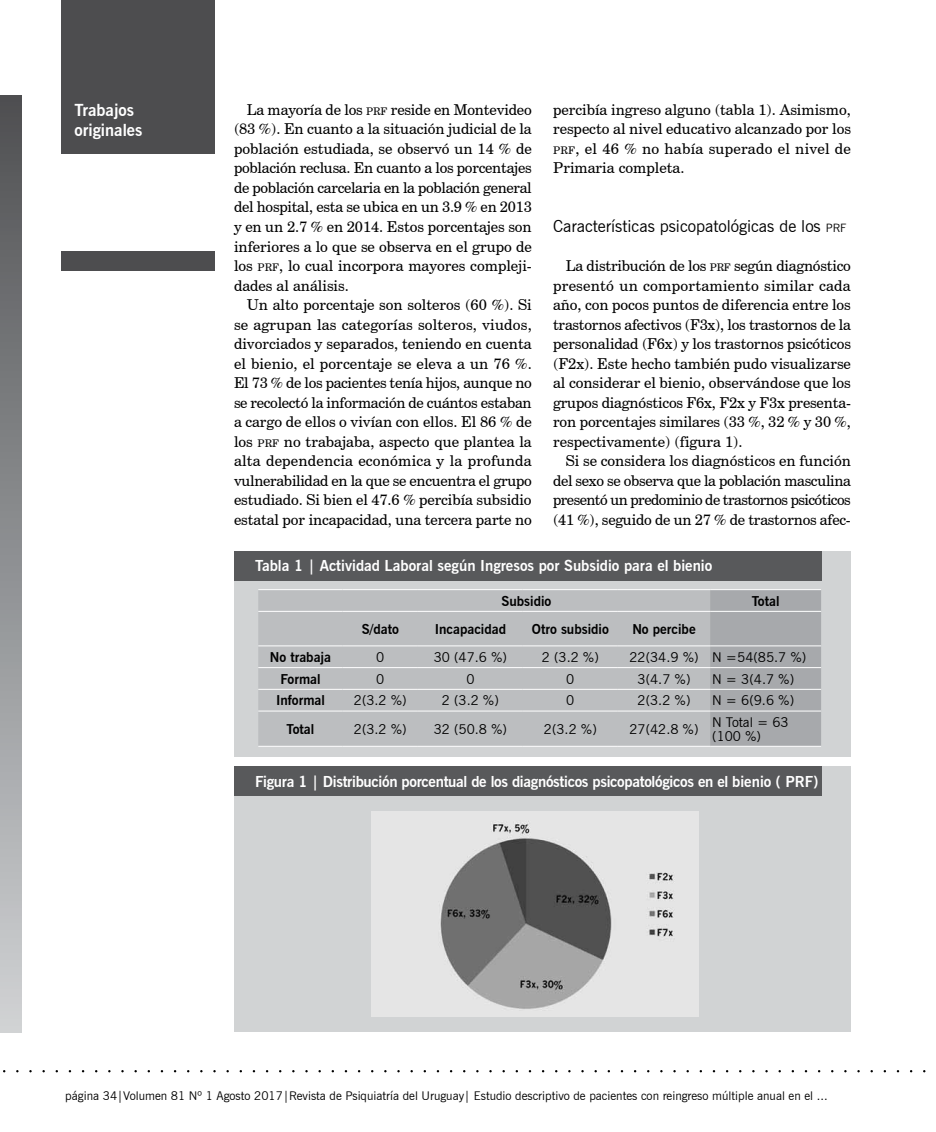
<style>
.page{position:relative;width:936px;height:1132px;background:#fff}
.page>*{position:absolute;margin:0;border:0;box-sizing:border-box;transform-origin:0 0}
.t1{font:16.5px "News Gothic BT";color:#000}
.t2{font:700 16.5px/19.8px "News Gothic BT";color:#fff}
.t3{font:15px/19.5px "Century Schoolbook BT";letter-spacing:-.005em;color:#000;text-align:justify}
.t4{font:700 15px "News Gothic BT";letter-spacing:-.02em;color:#fff}
.t5{font:700 15px "News Gothic BT";color:#fff}
.t6{font:13.5px/13.5px "News Gothic BT";color:#000}
.t7{font:700 13.5px "News Gothic BT";color:#000}
.t8{font:12px "News Gothic BT";color:#000}
.s1{font-size:10.5px}
.s2{font-size:11.55px}
</style>
<div class="page">
<div style="left:62px;top:0;width:153px;height:154px;background:#4d4d4f"></div>
<div style="left:62px;top:251px;width:153px;height:20px;background:#4d4d4f"></div>
<div style="left:0;top:95px;width:21px;height:936px;background:linear-gradient(to bottom,#4f5053,#cfd2d4)"></div>
<div style="left:234px;top:550px;width:616px;height:206px;background:#d1d3d4"></div>
<div style="left:234px;top:766px;width:616px;height:265px;background:#d1d3d4"></div>
<div style="left:234px;top:550px;width:587px;height:30px;background:#58595b"></div>
<div style="left:234px;top:766px;width:587px;height:30px;background:#58595b"></div>
<div style="left:258px;top:590px;width:452px;height:155px;background:#bcbec0"></div>
<div style="left:710px;top:590px;width:111px;height:155px;background:#a7a9ac"></div>
<hr style="left:258px;top:589px;width:85px;height:1px;background:#fff">
<hr style="left:343px;top:589px;width:75px;height:1px;background:#fff">
<hr style="left:418px;top:589px;width:105px;height:1px;background:#fff">
<hr style="left:523px;top:589px;width:95px;height:1px;background:#fff">
<hr style="left:618px;top:589px;width:92px;height:1px;background:#fff">
<hr style="left:710px;top:589px;width:111px;height:1px;background:#fff">
<hr style="left:258px;top:611px;width:85px;height:1px;background:#fff">
<hr style="left:343px;top:611px;width:75px;height:1px;background:#fff">
<hr style="left:418px;top:611px;width:105px;height:1px;background:#fff">
<hr style="left:523px;top:611px;width:95px;height:1px;background:#fff">
<hr style="left:618px;top:611px;width:92px;height:1px;background:#fff">
<hr style="left:710px;top:611px;width:111px;height:1px;background:#fff">
<hr style="left:258px;top:645px;width:85px;height:1px;background:#fff">
<hr style="left:343px;top:645px;width:75px;height:1px;background:#fff">
<hr style="left:418px;top:645px;width:105px;height:1px;background:#fff">
<hr style="left:523px;top:645px;width:95px;height:1px;background:#fff">
<hr style="left:618px;top:645px;width:92px;height:1px;background:#fff">
<hr style="left:710px;top:645px;width:111px;height:1px;background:#fff">
<hr style="left:258px;top:667px;width:85px;height:1px;background:#fff">
<hr style="left:343px;top:667px;width:75px;height:1px;background:#fff">
<hr style="left:418px;top:667px;width:105px;height:1px;background:#fff">
<hr style="left:523px;top:667px;width:95px;height:1px;background:#fff">
<hr style="left:618px;top:667px;width:92px;height:1px;background:#fff">
<hr style="left:710px;top:667px;width:111px;height:1px;background:#fff">
<hr style="left:258px;top:688px;width:85px;height:1px;background:#fff">
<hr style="left:343px;top:688px;width:75px;height:1px;background:#fff">
<hr style="left:418px;top:688px;width:105px;height:1px;background:#fff">
<hr style="left:523px;top:688px;width:95px;height:1px;background:#fff">
<hr style="left:618px;top:688px;width:92px;height:1px;background:#fff">
<hr style="left:710px;top:688px;width:111px;height:1px;background:#fff">
<hr style="left:258px;top:710px;width:85px;height:1px;background:#fff">
<hr style="left:343px;top:710px;width:75px;height:1px;background:#fff">
<hr style="left:418px;top:710px;width:105px;height:1px;background:#fff">
<hr style="left:523px;top:710px;width:95px;height:1px;background:#fff">
<hr style="left:618px;top:710px;width:92px;height:1px;background:#fff">
<hr style="left:710px;top:710px;width:111px;height:1px;background:#fff">
<hr style="left:258px;top:745px;width:85px;height:1px;background:#fff">
<hr style="left:343px;top:745px;width:75px;height:1px;background:#fff">
<hr style="left:418px;top:745px;width:105px;height:1px;background:#fff">
<hr style="left:523px;top:745px;width:95px;height:1px;background:#fff">
<hr style="left:618px;top:745px;width:92px;height:1px;background:#fff">
<hr style="left:710px;top:745px;width:111px;height:1px;background:#fff">
<img style="left:371px;top:811px;width:327px;height:205px">
<p class="t2" style="left:74px;top:100px;width:69px">Trabajos originales</p>
<p class="t3" style="left:234px;top:100px;width:299px;text-indent:13px">La mayoría de los <span class="s1">PRF</span> reside en Montevideo (83 %). En cuanto a la situación judicial de la población estudiada, se observó un 14 % de población reclusa. En cuanto a los porcentajes de población carcelaria en la población general del hospital, esta se ubica en un 3.9 % en 2013 y en un 2.7 % en 2014. Estos porcentajes son inferiores a lo que se observa en el grupo de los <span class="s1">PRF</span>, lo cual incorpora mayores compleji&shy;dades al análisis.</p>
<p class="t3" style="left:234px;top:295px;width:299px;text-indent:13px">Un alto porcentaje son solteros (60 %). Si se agrupan las categorías solteros, viudos, divorciados y separados, teniendo en cuenta el bienio, el porcentaje se eleva a un 76 %.<br>El 73 % de los pacientes tenía hijos, aunque no se recolectó la información de cuántos estaban a cargo de ellos o vivían con ellos. El 86 % de los <span class="s1">PRF</span> no trabajaba, aspecto que plantea la alta dependencia económica y la profunda vulnerabilidad en la que se encuentra el grupo estudiado. Si bien el 47.6 % percibía subsidio estatal por incapacidad, una tercera parte no</p>
<p class="t3" style="left:553px;top:100px;width:299px">percibía ingreso alguno (tabla 1). Asimismo, respecto al nivel educativo alcanzado por los <span class="s1">PRF</span>, el 46 % no había superado el nivel de Primaria completa.</p>
<p class="t1" style="left:553px;top:216px;width:295px">Características psicopatológicas de los <span class="s2">prf</span></p>
<p class="t3" style="left:553px;top:256px;width:299px;text-indent:13px">La distribución de los <span class="s1">PRF</span> según diagnóstico presentó un comportamiento similar cada año, con pocos puntos de diferencia entre los trastornos afectivos (F3x), los trastornos de la personalidad (F6x) y los trastornos psicóticos (F2x). Este hecho también pudo visualizarse al considerar el bienio, observándose que los grupos diagnósticos F6x, F2x y F3x presenta&shy;ron porcentajes similares (33 %, 32 % y 30 %, respectivamente) (figura 1).</p>
<p class="t3" style="left:553px;top:451px;width:299px;text-indent:13px">Si se considera los diagnósticos en función del sexo se observa que la población masculina presentó un predominio de trastornos psicóticos (41 %), seguido de un 27 % de trastornos afec-</p>
<p class="t5" style="left:255px;top:557px;width:458px">Tabla 1 | Actividad Laboral según Ingresos por Subsidio para el bienio</p>
<p class="t7" style="left:501px;top:592px;width:51px">Subsidio</p>
<p class="t7" style="left:751px;top:592px;width:29px">Total</p>
<p class="t7" style="left:362px;top:620px;width:39px">S/dato</p>
<p class="t7" style="left:434px;top:620px;width:73px">Incapacidad</p>
<p class="t7" style="left:532px;top:620px;width:78px">Otro subsidio</p>
<p class="t7" style="left:632px;top:620px;width:65px">No percibe</p>
<p class="t7" style="left:270px;top:648px;width:63px">No trabaja</p>
<p class="t6" style="left:376px;top:650px;width:10px">0</p>
<p class="t6" style="left:434px;top:650px;width:75px">30 (47.6 %)</p>
<p class="t6" style="left:542px;top:650px;width:58px">2 (3.2 %)</p>
<p class="t6" style="left:629px;top:650px;width:178px">22(34.9 %) N =54(85.7 %)</p>
<p class="t7" style="left:280px;top:670px;width:42px">Formal</p>
<p class="t6" style="left:376px;top:671px;width:10px">0</p>
<p class="t6" style="left:466px;top:671px;width:10px">0</p>
<p class="t6" style="left:566px;top:671px;width:10px">0</p>
<p class="t6" style="left:637px;top:671px;width:54px">3(4.7 %)</p>
<p class="t6" style="left:712px;top:671px;width:83px">N = 3(4.7 %)</p>
<p class="t7" style="left:276px;top:692px;width:50px">Informal</p>
<p class="t6" style="left:354px;top:693px;width:54px">2(3.2 %)</p>
<p class="t6" style="left:442px;top:693px;width:58px">2 (3.2 %)</p>
<p class="t6" style="left:566px;top:693px;width:10px">0</p>
<p class="t6" style="left:637px;top:693px;width:54px">2(3.2 %)</p>
<p class="t6" style="left:712px;top:693px;width:83px">N = 6(9.6 %)</p>
<p class="t7" style="left:286px;top:720px;width:29px">Total</p>
<p class="t6" style="left:354px;top:722px;width:54px">2(3.2 %)</p>
<p class="t6" style="left:434px;top:722px;width:75px">32 (50.8 %)</p>
<p class="t6" style="left:544px;top:722px;width:54px">2(3.2 %)</p>
<p class="t6" style="left:629px;top:722px;width:71px">27(42.8 %)</p>
<p class="t6" style="left:712px;top:715px;width:78px">N Total = 63 (100 %)</p>
<p class="t4" style="left:255px;top:772px;width:564px">Figura 1 | Distribución porcentual de los diagnósticos psicopatológicos en el bienio ( PRF)</p>
<p class="t8" style="left:65px;top:1087px;width:763px">página 34|Volumen 81 Nº 1 Agosto 2017|Revista de Psiquiatría del Uruguay| Estudio descriptivo de pacientes con reingreso múltiple anual en el ...</p>
</div>
